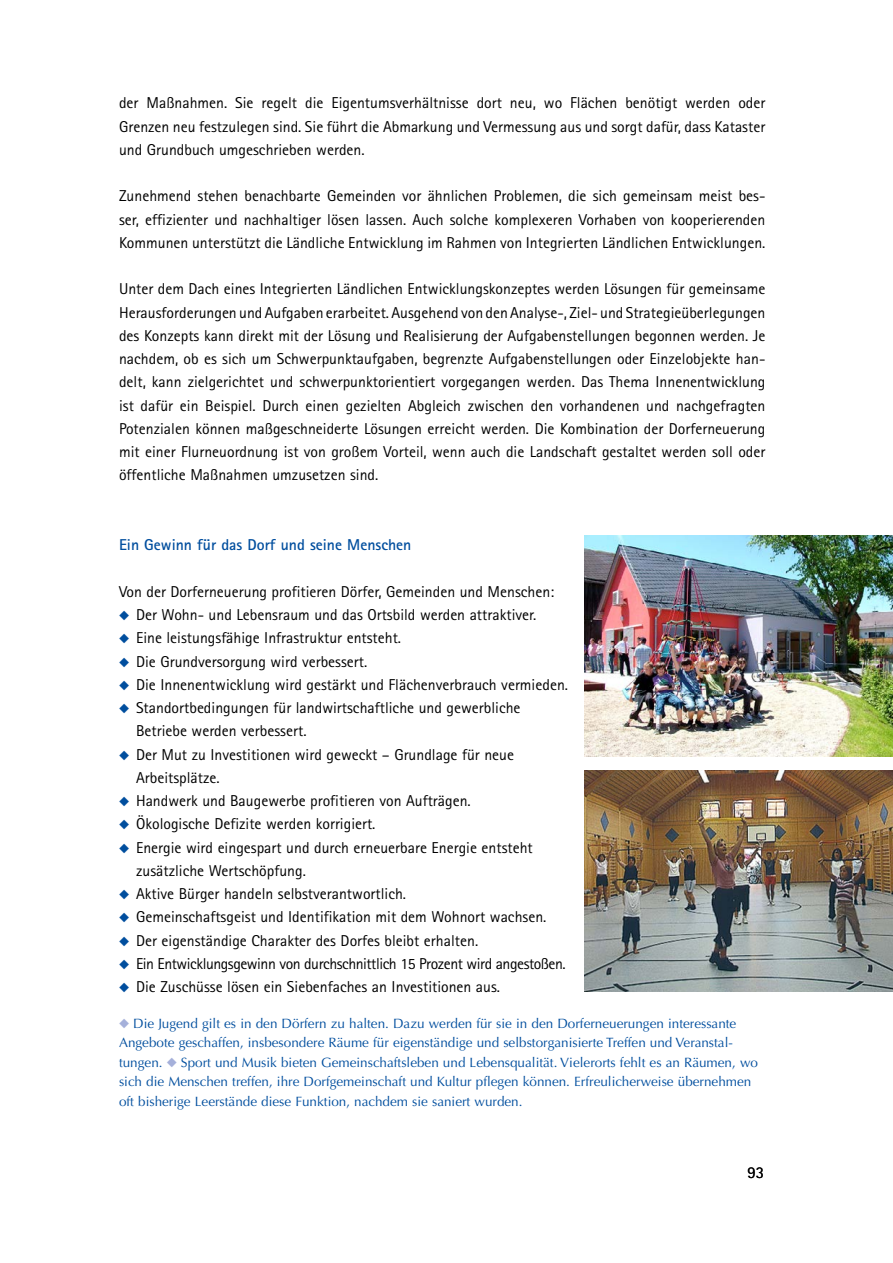
<style>
.page{position:relative;width:893px;height:1263px;background:#fff}
.page>*{position:absolute;margin:0;border:0;box-sizing:border-box;transform-origin:0 0}
.t1{font:16.5px "Rotis Sans Serif Pro";color:#000}
.Copy{font:15.75px/23.2px "Rotis Sans Serif Pro";color:#000;text-align:justify}
.Copy-2{font:15.75px "Rotis Sans Serif Pro";letter-spacing:-.03em;color:#000}
.Head{font:700 15.75px "Rotis Sans Serif Pro";color:#004e9e}
.t2{font:13.5px/19.5px "Optima LT Std";color:#004e9e}
</style>
<div class="page">
<img style="left:585px;top:536px;width:308px;height:221px">
<img style="left:585px;top:770px;width:308px;height:221px">
<p class="Copy" style="left:119px;top:92px;width:648px">der Maßnahmen. Sie regelt die Eigentumsverhältnisse dort neu, wo Flächen benötigt werden oder Grenzen neu festzulegen sind. Sie führt die Abmarkung und Vermessung aus und sorgt dafür, dass Kataster und Grundbuch umgeschrieben werden.</p>
<p class="Copy" style="left:119px;top:185px;width:648px">Zunehmend stehen benachbarte Gemeinden vor ähnlichen Problemen, die sich gemeinsam meist bes&shy;ser, effizienter und nachhaltiger lösen lassen. Auch solche komplexeren Vorhaben von kooperierenden Kommunen unterstützt die Ländliche Entwicklung im Rahmen von Integrierten Ländlichen Entwicklungen.</p>
<p class="Copy" style="left:119px;top:278px;width:648px">Unter dem Dach eines Integrierten Ländlichen Entwicklungskonzeptes werden Lösungen für gemeinsame Herausforderungen und Aufgaben erarbeitet. Ausgehend von den Analyse-, Ziel- und Strategieüberlegungen des Konzepts kann direkt mit der Lösung und Realisierung der Aufgabenstellungen begonnen werden. Je nachdem, ob es sich um Schwerpunktaufgaben, begrenzte Aufgabenstellungen oder Einzelobjekte han&shy;delt, kann zielgerichtet und schwerpunktorientiert vorgegangen werden. Das Thema Innenentwicklung ist dafür ein Beispiel. Durch einen gezielten Abgleich zwischen den vorhandenen und nachgefragten Potenzialen können maßgeschneiderte Lösungen erreicht werden. Die Kombination der Dorferneuerung mit einer Flurneuordnung ist von großem Vorteil, wenn auch die Landschaft gestaltet werden soll oder öffentliche Maßnahmen umzusetzen sind.</p>
<h2 class="Head" style="left:119px;top:535px;width:294px">Ein Gewinn für das Dorf und seine Menschen</h2>
<p class="Copy" style="left:119px;top:580px;width:437px">Von der Dorferneuerung profitieren Dörfer, Gemeinden und Menschen:</p>
<p class="Copy" style="left:136px;top:603px;width:402px">Der Wohn- und Lebensraum und das Ortsbild werden attraktiver.</p>
<p class="Copy" style="left:136px;top:626px;width:267px">Eine leistungsfähige Infrastruktur entsteht.</p>
<p class="Copy" style="left:136px;top:650px;width:233px">Die Grundversorgung wird verbessert.</p>
<p class="Copy" style="left:136px;top:673px;width:433px">Die Innenentwicklung wird gestärkt und Flächenverbrauch vermieden.</p>
<p class="Copy" style="left:136px;top:696px;width:386px">Standortbedingungen für landwirtschaftliche und gewerbliche<br>Betriebe werden verbessert.</p>
<p class="Copy" style="left:136px;top:743px;width:380px">Der Mut zu Investitionen wird geweckt – Grundlage für neue<br>Arbeitsplätze.</p>
<p class="Copy" style="left:136px;top:789px;width:336px">Handwerk und Baugewerbe profitieren von Aufträgen.</p>
<p class="Copy" style="left:136px;top:812px;width:241px">Ökologische Defizite werden korrigiert.</p>
<p class="Copy" style="left:136px;top:836px;width:398px">Energie wird eingespart und durch erneuerbare Energie entsteht zusätzliche Wertschöpfung.</p>
<p class="Copy" style="left:136px;top:882px;width:272px">Aktive Bürger handeln selbstverantwortlich.</p>
<p class="Copy" style="left:136px;top:905px;width:412px">Gemeinschaftsgeist und Identifikation mit dem Wohnort wachsen.</p>
<p class="Copy" style="left:136px;top:929px;width:344px">Der eigenständige Charakter des Dorfes bleibt erhalten.</p>
<p class="Copy-2" style="left:136px;top:954px;width:431px">Ein Entwicklungsgewinn von durchschnittlich 15 Prozent wird angestoßen.</p>
<p class="Copy" style="left:136px;top:975px;width:366px">Die Zuschüsse lösen ein Siebenfaches an Investitionen aus.</p>
<p class="t2" style="left:119px;top:1013px;width:619px;text-indent:14px">Die Jugend gilt es in den Dörfern zu halten. Dazu werden für sie in den Dorferneuerungen interessante<br>Angebote geschaffen, insbesondere Räume für eigenständige und selbstorganisierte Treffen und Veranstal&shy;tungen.</p>
<p class="t2" style="left:119px;top:1052px;width:640px;text-indent:62px">Sport und Musik bieten Gemeinschaftsleben und Lebensqualität. Vielerorts fehlt es an Räumen, wo sich die Menschen treffen, ihre Dorfgemeinschaft und Kultur pflegen können. Erfreulicherweise übernehmen oft bisherige Leerstände diese Funktion, nachdem sie saniert wurden.</p>
<p class="t1" style="left:747px;top:1163px;width:18px">93</p>
</div>
